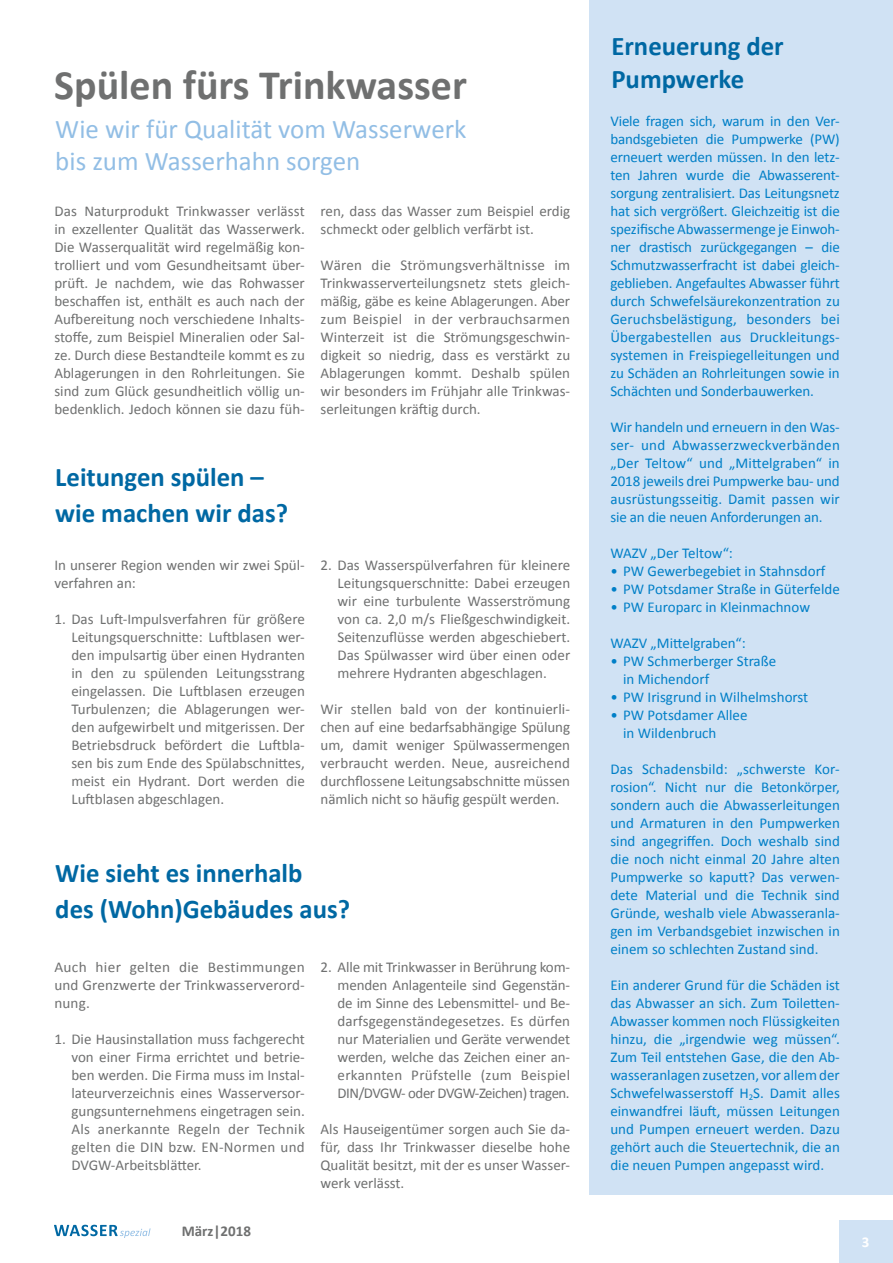
<style>
.page{position:relative;width:893px;height:1263px;background:#fff}
.page>*{position:absolute;margin:0;border:0;box-sizing:border-box;transform-origin:0 0}
.t1{font:700 42px "Calibri";color:#6f7070}
.t2{font:700 27px/36px "Calibri";color:#0068a3}
.t3{font:27px/32.4px "Calibri";color:#92bee5}
.t4{font:15px/18px "Calibri";color:#6f7070;text-align:justify}
.t5{font:15px/18px "Calibri";color:#007fc7;text-align:justify}
.t6{font:700 15px "Calibri";color:#6f7070}
.t7{font:700 15px "Calibri";color:#fff}
</style>
<div class="page">
<div style="left:839px;top:1220px;width:54px;height:43px;background:#d0e2f4"></div>
<svg style="left:54px;top:1225px;width:97px;height:13px"></svg>
<div style="left:589px;top:0;width:304px;height:1195px;background:#d0e2f4"></div>
<h1 class="t1" style="left:54px;top:59px;width:414px">Spülen fürs Trinkwasser</h1>
<h2 class="t3" style="left:55px;top:113px;width:413px">Wie wir für Qualität vom Wasserwerk bis zum Wasserhahn sorgen</h2>
<p class="t4" style="left:54px;top:202px;width:252px">Das Naturprodukt Trinkwasser verlässt in exzellenter Qualität das Wasserwerk.<br>Die Wasserqualität wird regelmäßig kon&shy;trolliert und vom Gesundheitsamt über&shy;prüft. Je nachdem, wie das Rohwasser beschaffen ist, enthält es auch nach der Aufbereitung noch verschiedene Inhalts&shy;stoffe, zum Beispiel Mineralien oder Sal&shy;ze. Durch diese Bestandteile kommt es zu Ablagerungen in den Rohrleitungen. Sie sind zum Glück gesundheitlich völlig un&shy;bedenklich. Jedoch können sie dazu füh-</p>
<p class="t4" style="left:321px;top:202px;width:251px">ren, dass das Wasser zum Beispiel erdig schmeckt oder gelblich verfärbt ist.</p>
<p class="t4" style="left:321px;top:256px;width:251px">Wären die Strömungsverhältnisse im Trinkwasserverteilungsnetz stets gleich&shy;mäßig, gäbe es keine Ablagerungen. Aber zum Beispiel in der verbrauchsarmen Winterzeit ist die Strömungsgeschwin&shy;digkeit so niedrig, dass es verstärkt zu Ablagerungen kommt. Deshalb spülen wir besonders im Frühjahr alle Trinkwas&shy;serleitungen kräftig durch.</p>
<h2 class="t2" style="left:55px;top:459px;width:234px">Leitungen spülen – wie machen wir das?</h2>
<p class="t4" style="left:54px;top:556px;width:252px">In unserer Region wenden wir zwei Spül&shy;verfahren an:</p>
<p class="t4" style="left:71px;top:610px;width:235px;text-indent:-17px">1. Das Luft-Impulsverfahren für größere Leitungsquerschnitte: Luftblasen wer&shy;den impulsartig über einen Hydranten in den zu spülenden Leitungsstrang eingelassen. Die Luftblasen erzeugen Turbulenzen; die Ablagerungen wer&shy;den aufgewirbelt und mitgerissen. Der Betriebsdruck befördert die Luftbla&shy;sen bis zum Ende des Spülabschnittes, meist ein Hydrant. Dort werden die Luftblasen abgeschlagen.</p>
<p class="t4" style="left:338px;top:556px;width:234px;text-indent:-17px">2. Das Wasserspülverfahren für kleinere Leitungsquerschnitte: Dabei erzeugen wir eine turbulente Wasserströmung von ca. 2,0 m/s Fließgeschwindigkeit.<br>Seitenzuflüsse werden abgeschiebert.<br>Das Spülwasser wird über einen oder mehrere Hydranten abgeschlagen.</p>
<p class="t4" style="left:321px;top:700px;width:251px">Wir stellen bald von der kontinuierli&shy;chen auf eine bedarfsabhängige Spülung um, damit weniger Spülwassermengen verbraucht werden. Neue, ausreichend durchflossene Leitungsabschnitte müssen nämlich nicht so häufig gespült werden.</p>
<h2 class="t2" style="left:55px;top:855px;width:296px">Wie sieht es innerhalb<br>des (Wohn)Gebäudes aus?</h2>
<p class="t4" style="left:54px;top:958px;width:252px">Auch hier gelten die Bestimmungen und Grenzwerte der Trinkwasserverord&shy;nung.</p>
<p class="t4" style="left:71px;top:1030px;width:235px;text-indent:-17px">1. Die Hausinstallation muss fachgerecht von einer Firma errichtet und betrie&shy;ben werden. Die Firma muss im Instal&shy;lateurverzeichnis eines Wasserversor&shy;gungsunternehmens eingetragen sein.<br>Als anerkannte Regeln der Technik gelten die DIN bzw. EN-Normen und DVGW-Arbeitsblätter.</p>
<p class="t4" style="left:338px;top:958px;width:234px;text-indent:-17px">2. Alle mit Trinkwasser in Berührung kom&shy;menden Anlagenteile sind Gegenstän&shy;de im Sinne des Lebensmittel- und Be&shy;darfsgegenständegesetzes. Es dürfen nur Materialien und Geräte verwendet werden, welche das Zeichen einer an&shy;erkannten Prüfstelle (zum Beispiel DIN/DVGW- oder DVGW-Zeichen) tragen.</p>
<p class="t4" style="left:321px;top:1120px;width:251px">Als Hauseigentümer sorgen auch Sie da&shy;für, dass Ihr Trinkwasser dieselbe hohe Qualität besitzt, mit der es unser Wasser&shy;werk verlässt.</p>
<p class="t6" style="left:182px;top:1221px;width:71px">März|2018</p>
<h2 class="t2" style="left:611px;top:30px;width:174px;line-height:32.4px">Erneuerung der<br>Pumpwerke</h2>
<p class="t5" style="left:610px;top:112px;width:231px">Viele fragen sich, warum in den Ver&shy;bandsgebieten die Pumpwerke (PW) erneuert werden müssen. In den letz&shy;ten Jahren wurde die Abwasserent&shy;sorgung zentralisiert. Das Leitungsnetz hat sich vergrößert. Gleichzeitig ist die spezifische Abwassermenge je Einwoh&shy;ner drastisch zurückgegangen – die Schmutzwasserfracht ist dabei gleich&shy;geblieben. Angefaultes Abwasser führt durch Schwefelsäurekonzentration zu Geruchsbelästigung, besonders bei Übergabestellen aus Druckleitungs&shy;systemen in Freispiegelleitungen und zu Schäden an Rohrleitungen sowie in Schächten und Sonderbauwerken.</p>
<p class="t5" style="left:610px;top:418px;width:231px">Wir handeln und erneuern in den Was&shy;ser- und Abwasserzweckverbänden „Der Teltow“ und „Mittelgraben“ in 2018 jeweils drei Pumpwerke bau- und ausrüstungsseitig. Damit passen wir sie an die neuen Anforderungen an.</p>
<p class="t5" style="left:610px;top:544px;width:124px">WAZV „Der Teltow“:</p>
<p class="t5" style="left:610px;top:562px;width:217px">• PW Gewerbegebiet in Stahnsdorf</p>
<p class="t5" style="left:610px;top:580px;width:231px">• PW Potsdamer Straße in Güterfelde</p>
<p class="t5" style="left:610px;top:598px;width:201px">• PW Europarc in Kleinmachnow</p>
<p class="t5" style="left:610px;top:634px;width:137px">WAZV „Mittelgraben“:</p>
<p class="t5" style="left:623px;top:652px;width:155px;text-indent:-13px">• PW Schmerberger Straße in Michendorf</p>
<p class="t5" style="left:610px;top:688px;width:199px">• PW Irisgrund in Wilhelmshorst</p>
<p class="t5" style="left:623px;top:706px;width:126px;text-indent:-13px">• PW Potsdamer Allee in Wildenbruch</p>
<p class="t5" style="left:610px;top:760px;width:231px">Das Schadensbild: „schwerste Kor&shy;rosion“. Nicht nur die Betonkörper, sondern auch die Abwasserleitungen und Armaturen in den Pumpwerken sind angegriffen. Doch weshalb sind die noch nicht einmal 20 Jahre alten Pumpwerke so kaputt? Das verwen&shy;dete Material und die Technik sind Gründe, weshalb viele Abwasseranla&shy;gen im Verbandsgebiet inzwischen in einem so schlechten Zustand sind.</p>
<p class="t5" style="left:610px;top:976px;width:231px">Ein anderer Grund für die Schäden ist das Abwasser an sich. Zum Toiletten-Abwasser kommen noch Flüssigkeiten hinzu, die „irgendwie weg müssen“.<br>Zum Teil entstehen Gase, die den Ab&shy;wasseranlagen zusetzen, vor allem der Schwefelwasserstoff H<sub>2</sub>S. Damit alles einwandfrei läuft, müssen Leitungen und Pumpen erneuert werden. Dazu gehört auch die Steuertechnik, die an die neuen Pumpen angepasst wird.</p>
<p class="t7" style="left:862px;top:1233px;width:9px">3</p>
</div>
